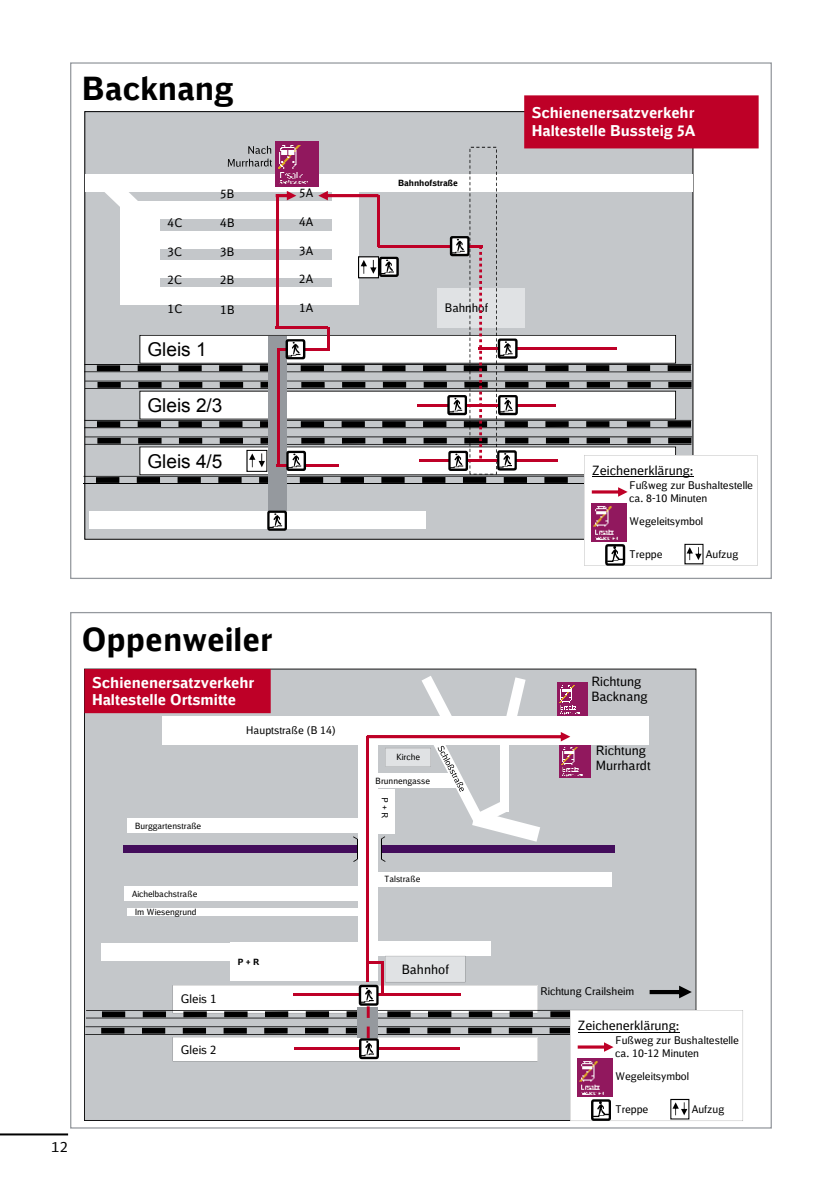
<style>
.page{position:relative;width:840px;height:1191px;background:#fff}
.page>*{position:absolute;margin:0;border:0;box-sizing:border-box;transform-origin:0 0}
.t1{font:700 31.8px "DB Office";color:#000}
.t2{font:19px "Arial";color:#000}
.t3{font:700 14.8px/17.8px "DB Office";color:#fff}
.t4{font:14px "DB Sans";color:#000}
.t5{font:12.6px/15.2px "DB Office";color:#000}
.t6{font:11.6px "DB Office";color:#000}
.t7{font:10.6px/12.6px "DB Office";color:#000}
.t8{font:8.6px "DB Office";letter-spacing:-.005em;color:#000}
.t9{font:700 8.6px "DB Office";letter-spacing:-.005em;color:#000}
</style>
<div class="page">
<hr style="left:0;top:1133px;width:68px;height:2px;background:#000">
<div style="left:84px;top:668px;width:612px;height:452px;background:#c4c7ca"></div>
<svg style="left:649px;top:985px;width:42px;height:13px"></svg>
<div style="left:373px;top:941px;width:117px;height:15px;background:#fff"></div>
<div style="left:549px;top:1027px;width:23px;height:6px;background:#000"></div>
<div style="left:142px;top:1027px;width:23px;height:6px;background:#000"></div>
<div style="left:101px;top:1027px;width:23px;height:6px;background:#000"></div>
<hr style="left:85px;top:1034px;width:609px;height:1px;background:#000">
<hr style="left:85px;top:1026px;width:610px;height:1px;background:#000">
<div style="left:550px;top:1011px;width:23px;height:6px;background:#000"></div>
<div style="left:143px;top:1011px;width:23px;height:6px;background:#000"></div>
<div style="left:102px;top:1011px;width:23px;height:6px;background:#000"></div>
<hr style="left:86px;top:1017px;width:609px;height:1px;background:#000">
<hr style="left:86px;top:1010px;width:610px;height:1px;background:#000">
<div style="left:358px;top:741px;width:19px;height:239px;background:#fff"></div>
<div style="left:101px;top:942px;width:256px;height:18px;background:#fff"></div>
<img style="left:570px;top:744px;width:19px;height:33px">
<div style="left:230px;top:942px;width:128px;height:39px;background:#fff"></div>
<div style="left:124px;top:845px;width:233px;height:7px;background:#430d5b"></div>
<div style="left:381px;top:845px;width:233px;height:8px;background:#430d5b"></div>
<svg style="left:353px;top:836px;width:5px;height:26px"></svg>
<div style="left:127px;top:908px;width:234px;height:7px;background:#fff"></div>
<div style="left:127px;top:818px;width:234px;height:15px;background:#fff"></div>
<div style="left:162px;top:716px;width:486px;height:28px;background:#fff"></div>
<hr style="left:366px;top:736px;width:3px;height:246px;background:#be0027">
<div style="left:357px;top:1007px;width:20px;height:30px;background:#95999e"></div>
<div style="left:124px;top:886px;width:234px;height:15px;background:#fff"></div>
<div style="left:376px;top:872px;width:235px;height:14px;background:#fff"></div>
<svg style="left:366px;top:675px;width:204px;height:187px"></svg>
<div style="left:375px;top:789px;width:19px;height:45px;background:#fff"></div>
<svg style="left:173px;top:1026px;width:364px;height:35px"></svg>
<svg style="left:173px;top:956px;width:364px;height:62px"></svg>
<img style="left:557px;top:683px;width:30px;height:33px">
<div style="left:84px;top:669px;width:186px;height:44px;background:#be0027"></div>
<svg style="left:570px;top:1010px;width:172px;height:111px"></svg>
<div style="left:85px;top:112px;width:607px;height:427px;background:#c4c7ca"></div>
<div style="left:96px;top:477px;width:23px;height:6px;background:#000"></div>
<hr style="left:83px;top:483px;width:606px;height:1px;background:#000">
<hr style="left:83px;top:476px;width:607px;height:1px;background:#000">
<div style="left:97px;top:438px;width:24px;height:6px;background:#000"></div>
<hr style="left:85px;top:444px;width:606px;height:1px;background:#000">
<hr style="left:85px;top:436px;width:606px;height:1px;background:#000">
<div style="left:97px;top:365px;width:23px;height:6px;background:#000"></div>
<hr style="left:84px;top:371px;width:606px;height:1px;background:#000">
<hr style="left:84px;top:364px;width:607px;height:1px;background:#000">
<div style="left:97px;top:382px;width:24px;height:6px;background:#000"></div>
<hr style="left:85px;top:388px;width:606px;height:1px;background:#000">
<hr style="left:85px;top:380px;width:606px;height:1px;background:#000">
<div style="left:97px;top:421px;width:23px;height:6px;background:#000"></div>
<hr style="left:84px;top:427px;width:606px;height:1px;background:#000">
<hr style="left:84px;top:420px;width:607px;height:1px;background:#000">
<div style="left:85px;top:174px;width:607px;height:17px;background:#fff"></div>
<div style="left:90px;top:511px;width:336px;height:17px;background:#fff"></div>
<svg style="left:102px;top:95px;width:656px;height:471px"></svg>
<h1 class="t1" style="left:82px;top:69px;width:153px">Backnang</h1>
<p class="t6" style="left:220px;top:186px;width:16px">5B</p>
<p class="t6" style="left:299px;top:186px;width:16px">5A</p>
<p class="t6" style="left:167px;top:215px;width:17px">4C</p>
<p class="t6" style="left:220px;top:215px;width:16px">4B</p>
<p class="t6" style="left:299px;top:214px;width:16px">4A</p>
<p class="t6" style="left:167px;top:245px;width:16px">3C</p>
<p class="t6" style="left:220px;top:245px;width:16px">3B</p>
<p class="t6" style="left:299px;top:244px;width:16px">3A</p>
<p class="t6" style="left:167px;top:273px;width:16px">2C</p>
<p class="t6" style="left:220px;top:273px;width:16px">2B</p>
<p class="t6" style="left:299px;top:272px;width:16px">2A</p>
<p class="t6" style="left:167px;top:302px;width:17px">1C</p>
<p class="t6" style="left:220px;top:302px;width:16px">1B</p>
<p class="t6" style="left:299px;top:301px;width:16px">1A</p>
<h2 class="t2" style="left:147px;top:337px;width:61px">Gleis 1</h2>
<h2 class="t2" style="left:147px;top:393px;width:77px">Gleis 2/3</h2>
<h2 class="t2" style="left:147px;top:449px;width:77px">Gleis 4/5</h2>
<p class="t9" style="left:398px;top:177px;width:61px">Bahnhofstraße</p>
<p class="t6" style="left:444px;top:301px;width:45px">Bahnhof</p>
<h1 class="t1" style="left:82px;top:620px;width:192px">Oppenweiler</h1>
<h3 class="t3" style="left:92px;top:673px;width:163px">Schienenersatzverkehr<br>Haltestelle Ortsmitte</h3>
<p class="t7" style="left:246px;top:723px;width:91px">Hauptstraße (B 14)</p>
<p class="t8" style="left:135px;top:820px;width:68px">Burggartenstraße</p>
<p class="t8" style="left:132px;top:888px;width:67px">Aichelbachstraße</p>
<p class="t8" style="left:135px;top:906px;width:63px">Im Wiesengrund</p>
<p class="t6" style="left:180px;top:992px;width:38px">Gleis 1</p>
<p class="t6" style="left:180px;top:1042px;width:38px">Gleis 2</p>
<p class="t9" style="left:237px;top:956px;width:23px">P + R</p>
<h3 class="t4" style="left:51px;top:1138px;width:18px">12</h3>
<p class="t8" style="left:396px;top:752px;width:26px">Kirche</p>
<p class="t8" style="left:375px;top:775px;width:56px">Brunnengasse</p>
<p class="t8" style="left:390px;top:797px;width:23px;rotate:90deg">P + R</p>
<p class="t8" style="left:384px;top:874px;width:38px">Talstraße</p>
<p class="t5" style="left:401px;top:961px;width:49px">Bahnhof</p>
<h3 class="t3" style="left:531px;top:104px;width:165px">Schienenersatzverkehr<br>Haltestelle Bussteig 5A</h3>
<p class="t5" style="left:591px;top:462px;width:103px">Zeichenerklärung:</p>
<p class="t7" style="left:629px;top:479px;width:125px">Fußweg zur Bushaltestelle ca. 8-10 Minuten</p>
<p class="t7" style="left:629px;top:514px;width:75px">Wegeleitsymbol</p>
<p class="t7" style="left:629px;top:547px;width:35px">Treppe</p>
<p class="t7" style="left:705px;top:547px;width:34px">Aufzug</p>
<p class="t5" style="left:590px;top:673px;width:58px">Richtung<br>Backnang</p>
<p class="t5" style="left:595px;top:742px;width:56px">Richtung<br>Murrhardt</p>
<p class="t7" style="left:539px;top:984px;width:96px">Richtung Crailsheim</p>
<p class="t5" style="left:577px;top:1017px;width:103px">Zeichenerklärung:</p>
<p class="t7" style="left:615px;top:1034px;width:125px">Fußweg zur Bushaltestelle ca. 10-12 Minuten</p>
<p class="t7" style="left:615px;top:1069px;width:75px">Wegeleitsymbol</p>
<p class="t7" style="left:615px;top:1102px;width:35px">Treppe</p>
<p class="t7" style="left:691px;top:1102px;width:34px">Aufzug</p>
</div>
